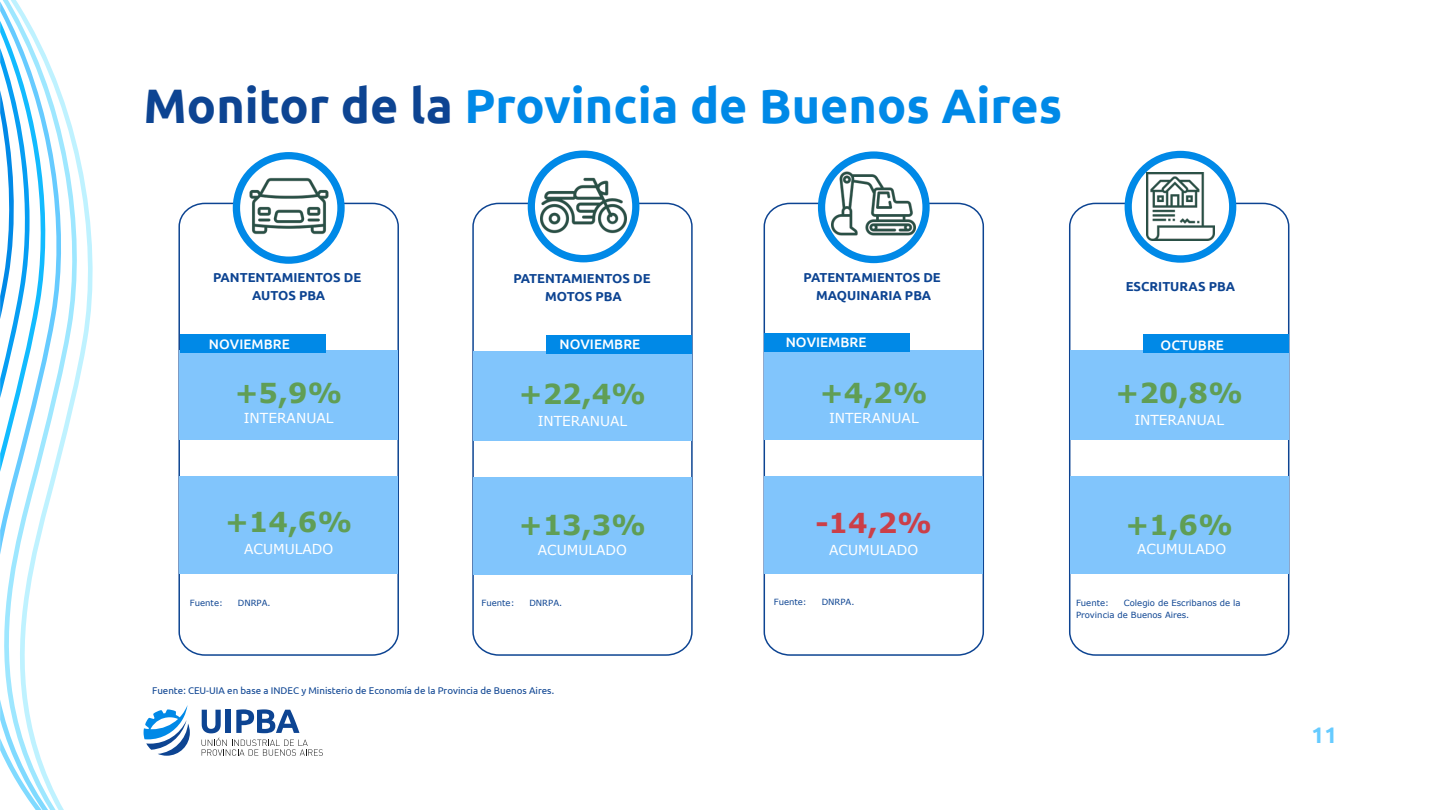
<style>
.page{position:relative;width:1440px;height:810px;background:#fff}
.page>*{position:absolute;margin:0;border:0;box-sizing:border-box;transform-origin:0 0}
.t1{font:700 48.45px "Ubuntu";color:#0089e7}
.t2{font:700 27.53px "Verdana";color:#609e55}
.t3{font:700 27.45px "Verdana";color:#609e55}
.t4{font:700 27.45px "Verdana";color:#cb3f48}
.t5{font:700 22.5px "Ubuntu";color:#66cbff}
.t6{font:13.8px "Verdana";color:#fff}
.t7{font:13.73px "Verdana";color:#fff}
.t8{font:500 13.73px "Ubuntu";letter-spacing:.005em;color:#fff}
.t9{font:700 12.98px/17.9px "Ubuntu";color:#0d4492;text-align:center}
.t10{font:9.75px "Ubuntu";color:#0d4492}
.t11{font:8.48px/12.4px "Verdana";color:#0d4492}
.s1{color:#0d4492}
</style>
<div class="page">
<svg style="left:0;top:0;width:93px;height:699px"></svg>
<svg style="left:0;top:699px;width:323px;height:111px"></svg>
<svg style="left:178px;top:202px;width:221px;height:454px"></svg>
<div style="left:233px;top:152px;width:112px;height:112px;background:#0089e7;border-radius:50%"></div>
<div style="left:240px;top:159px;width:97px;height:98px;background:#fff;border-radius:50%"></div>
<div style="left:180px;top:350px;width:218px;height:89px;background:#81c5fc"></div>
<div style="left:180px;top:334px;width:146px;height:19px;background:#0089e7"></div>
<div style="left:180px;top:476px;width:218px;height:97px;background:#81c5fc"></div>
<img style="left:244px;top:161px;width:89px;height:89px">
<svg style="left:472px;top:202px;width:221px;height:454px"></svg>
<div style="left:528px;top:151px;width:111px;height:111px;background:#0089e7;border-radius:50%"></div>
<div style="left:535px;top:158px;width:97px;height:97px;background:#fff;border-radius:50%"></div>
<div style="left:473px;top:351px;width:219px;height:89px;background:#81c5fc"></div>
<div style="left:473px;top:477px;width:219px;height:97px;background:#81c5fc"></div>
<div style="left:546px;top:335px;width:146px;height:19px;background:#0089e7"></div>
<img style="left:540px;top:162px;width:87px;height:87px">
<svg style="left:763px;top:202px;width:222px;height:454px"></svg>
<div style="left:818px;top:151px;width:112px;height:112px;background:#0089e7;border-radius:50%"></div>
<div style="left:825px;top:159px;width:97px;height:97px;background:#fff;border-radius:50%"></div>
<div style="left:765px;top:350px;width:218px;height:89px;background:#81c5fc"></div>
<div style="left:765px;top:476px;width:218px;height:97px;background:#81c5fc"></div>
<div style="left:764px;top:333px;width:146px;height:19px;background:#0089e7"></div>
<img style="left:832px;top:161px;width:84px;height:84px">
<svg style="left:1069px;top:202px;width:221px;height:454px"></svg>
<div style="left:1125px;top:151px;width:111px;height:112px;background:#0089e7;border-radius:50%"></div>
<div style="left:1132px;top:158px;width:97px;height:97px;background:#fff;border-radius:50%"></div>
<div style="left:1070px;top:350px;width:218px;height:89px;background:#81c5fc"></div>
<div style="left:1070px;top:476px;width:218px;height:97px;background:#81c5fc"></div>
<div style="left:1143px;top:334px;width:146px;height:19px;background:#0089e7"></div>
<img style="left:1146px;top:172px;width:69px;height:69px">
<h1 class="t1" style="left:144px;top:76px;width:920px"><span class="s1">Monitor de la</span> Provincia de Buenos Aires</h1>
<h3 class="t9" style="left:213px;top:268px;width:150px">PANTENTAMIENTOS DE<br>AUTOS PBA</h3>
<h3 class="t9" style="left:513px;top:269px;width:139px">PATENTAMIENTOS DE<br>MOTOS PBA</h3>
<h3 class="t9" style="left:804px;top:268px;width:139px;line-height:18.5px">PATENTAMIENTOS DE<br>MAQUINARIA PBA</h3>
<h3 class="t9" style="left:1126px;top:278px;width:111px">ESCRITURAS PBA</h3>
<h3 class="t8" style="left:209px;top:336px;width:82px">NOVIEMBRE</h3>
<h3 class="t8" style="left:560px;top:336px;width:82px">NOVIEMBRE</h3>
<h3 class="t8" style="left:786px;top:333px;width:82px">NOVIEMBRE</h3>
<h3 class="t8" style="left:1161px;top:336px;width:65px">OCTUBRE</h3>
<h3 class="t3" style="left:235px;top:374px;width:109px">+5,9%</h3>
<h3 class="t6" style="left:244px;top:409px;width:91px">INTERANUAL</h3>
<h3 class="t3" style="left:519px;top:374px;width:129px">+22,4%</h3>
<h3 class="t7" style="left:538px;top:411px;width:91px">INTERANUAL</h3>
<h3 class="t3" style="left:820px;top:374px;width:109px">+4,2%</h3>
<h3 class="t6" style="left:829px;top:409px;width:91px">INTERANUAL</h3>
<h3 class="t3" style="left:1116px;top:373px;width:129px">+20,8%</h3>
<h3 class="t7" style="left:1134px;top:410px;width:91px">INTERANUAL</h3>
<h3 class="t3" style="left:225px;top:503px;width:129px">+14,6%</h3>
<h3 class="t6" style="left:244px;top:540px;width:91px">ACUMULADO</h3>
<h2 class="t2" style="left:519px;top:505px;width:129px">+13,3%</h2>
<h3 class="t7" style="left:538px;top:540px;width:91px">ACUMULADO</h3>
<h3 class="t4" style="left:816px;top:503px;width:118px">-14,2%</h3>
<h3 class="t7" style="left:829px;top:540px;width:91px">ACUMULADO</h3>
<h3 class="t3" style="left:1125px;top:505px;width:109px">+1,6%</h3>
<h3 class="t6" style="left:1137px;top:539px;width:91px">ACUMULADO</h3>
<p class="t11" style="left:190px;top:597px;width:34px">Fuente:</p>
<p class="t11" style="left:238px;top:597px;width:34px">DNRPA.</p>
<p class="t11" style="left:482px;top:597px;width:34px">Fuente:</p>
<p class="t11" style="left:529px;top:597px;width:34px">DNRPA.</p>
<p class="t11" style="left:774px;top:596px;width:34px">Fuente:</p>
<p class="t11" style="left:822px;top:596px;width:34px">DNRPA.</p>
<p class="t11" style="left:1076px;top:597px;width:166px;text-indent:48px">Colegio de Escribanos de la<br>Provincia de Buenos Aires.</p>
<p class="t11" style="left:1076px;top:597px;width:34px">Fuente:</p>
<p class="t10" style="left:152px;top:684px;width:403px">Fuente: CEU-UIA en base a INDEC y Ministerio de Economía de la Provincia de Buenos Aires.</p>
<h3 class="t5" style="left:1312px;top:721px;width:27px">11</h3>
</div>
